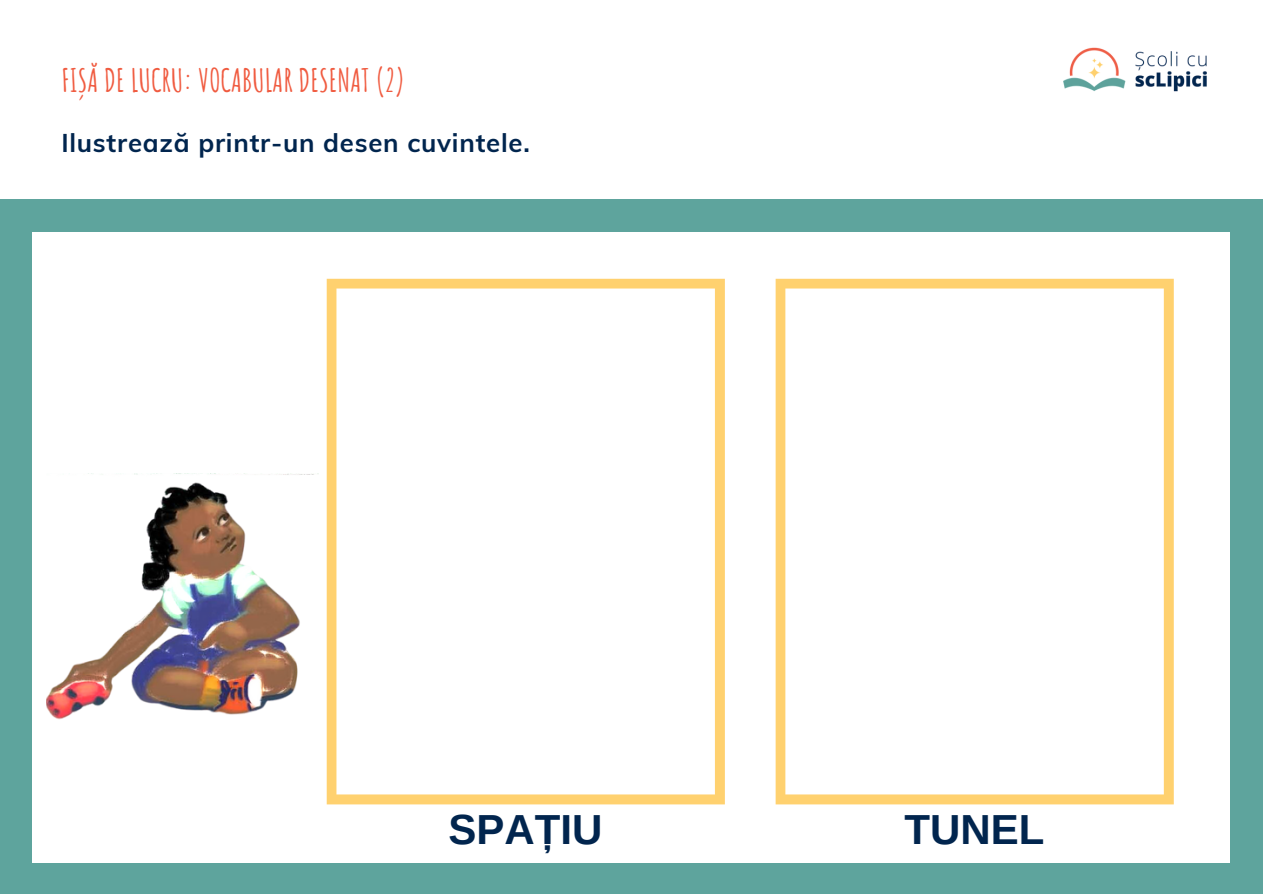
<style>
.page{position:relative;width:1263px;height:894px;background:#fff}
.page>*{position:absolute;margin:0;border:0;box-sizing:border-box;transform-origin:0 0}
.t1{font:700 42px "Arimo";color:#01254e}
.t2{font:700 31.5px "Amatic SC";color:#f05b40}
.t3{font:700 25.65px "Muli";letter-spacing:.03em;color:#01254e}
</style>
<div class="page">
<div style="left:0;top:0;width:1263px;height:893px;background:#5ea49d"></div>
<div style="left:32px;top:232px;width:1198px;height:630px;background:#fff"></div>
<div style="left:0;top:0;width:1263px;height:199px;background:#fff"></div>
<img style="left:1063px;top:47px;width:144px;height:45px">
<svg style="left:327px;top:279px;width:398px;height:525px"></svg>
<svg style="left:776px;top:279px;width:398px;height:525px"></svg>
<img style="left:46px;top:474px;width:268px;height:246px">
<p class="t2" style="left:61px;top:60px;width:345px">FIȘĂ DE LUCRU: VOCABULAR DESENAT (2)</p>
<p class="t3" style="left:61px;top:126px;width:470px">Ilustrează printr-un desen cuvintele.</p>
<h1 class="t1" style="left:449px;top:805px;width:155px">SPAȚIU</h1>
<h1 class="t1" style="left:904px;top:805px;width:141px">TUNEL</h1>
</div>
